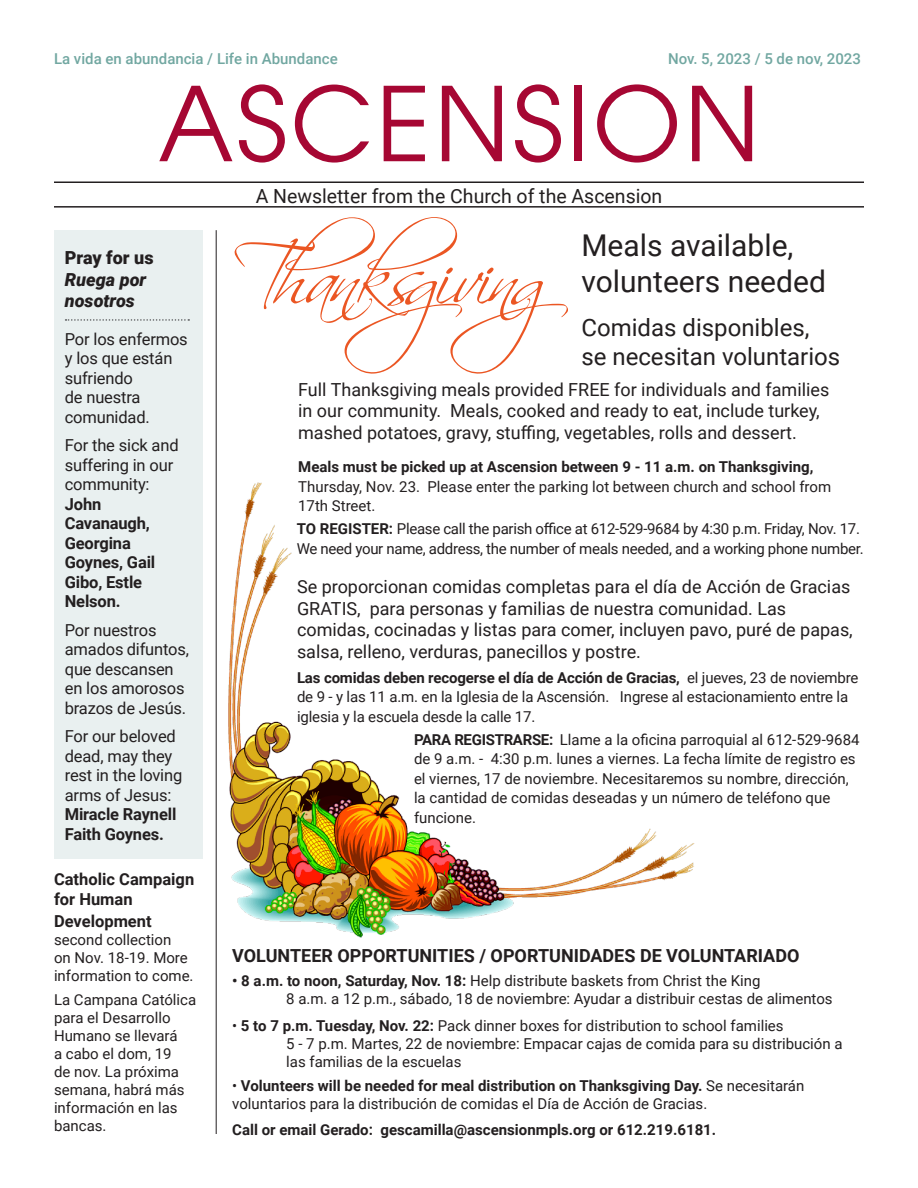
<style>
.page{position:relative;width:918px;height:1188px;background:#fff}
.page>*{position:absolute;margin:0;border:0;box-sizing:border-box;transform-origin:0 0}
.t1{font:102px "ITC Avant Garde Pro";letter-spacing:.03em;color:#a60733}
.t2{font:76.5px "Scriptina";letter-spacing:-.085em;color:#eb5623}
.t3{font:30px/36px "Roboto";color:#231f20}
.t4{font:24px "Roboto";color:#231f20}
.t5{font:19.5px "Roboto";color:#231f20}
.t6{font:18px/21.6px "Roboto";color:#231f20}
.t7{font:700 18px "Roboto";color:#231f20}
.t8{font:italic 900 18px/21.6px "Roboto";color:#231f20}
.t9{font:16.5px/19.5px "Roboto";letter-spacing:-.01em;color:#231f20}
.t10{font:700 16.5px/19.5px "Roboto";letter-spacing:-.01em;color:#231f20}
.t11{font:15px/18px "Roboto";color:#231f20}
.t12{font:15px/19.5px "Roboto";letter-spacing:-.02em;color:#231f20}
.t13{font:700 15px "Roboto";color:#231f20}
.t14{font:500 15px "Roboto";color:#71a7a1}
.s1{font-style:normal}
.s2{font-weight:400}
.s3{font-weight:700}
</style>
<div class="page">
<hr style="left:54px;top:182px;width:810px;height:1px;background:#231f20">
<hr style="left:54px;top:206px;width:810px;height:2px;background:#231f20">
<div style="left:54px;top:230px;width:148px;height:629px;background:#e9f0f0"></div>
<svg style="left:66px;top:319px;width:123px;height:2px"></svg>
<hr style="left:216px;top:230px;width:1px;height:904px;background:#231f20">
<img style="left:202px;top:478px;width:493px;height:463px">
<p class="t14" style="left:54px;top:48px;width:285px">La vida en abundancia / Life in Abundance</p>
<p class="t14" style="left:668px;top:48px;width:194px">Nov. 5, 2023 / 5 de nov, 2023</p>
<p class="t1" style="left:158px;top:61px;width:603px">ASCENSION</p>
<p class="t5" style="left:256px;top:182px;width:408px">A Newsletter from the Church of the Ascension</p>
<p class="t8" style="left:65px;top:246px;width:90px"><span class="s1">Pray for us<br></span>Ruega por nosotros</p>
<p class="t9" style="left:65px;top:329px;width:124px">Por los enfermos y los que están sufriendo<br>de nuestra comunidad.</p>
<p class="t10" style="left:65px;top:435px;width:115px"><span class="s2">For the sick and suffering in our community:<br></span>John<br>Cavanaugh,<br>Georgina<br>Goynes, Gail<br>Gibo, Estle<br>Nelson.</p>
<p class="t9" style="left:65px;top:620px;width:126px">Por nuestros amados difuntos, que descansen en los amorosos brazos de Jesús.</p>
<p class="t9" style="left:65px;top:726px;width:119px">For our beloved dead, may they rest in the loving arms of Jesus:<br><span class="s3">Miracle Raynell<br>Faith Goynes.</span></p>
<p class="t10" style="left:54px;top:869px;width:142px">Catholic Campaign for Human</p>
<p class="t10" style="left:54px;top:911px;width:99px">Development</p>
<p class="t11" style="left:54px;top:930px;width:141px">second collection<br>on Nov. 18-19. More information to come.</p>
<p class="t11" style="left:54px;top:990px;width:144px">La Campana Católica para el Desarrollo<br>Humano se llevará<br>a cabo el dom, 19<br>de nov. La próxima semana, habrá más información en las bancas.</p>
<p class="t2" style="left:232px;top:232px;width:398px">Thanksgiving</p>
<p class="t3" style="left:581px;top:227px;width:246px">Meals available, volunteers needed</p>
<p class="t4" style="left:581px;top:311px;width:230px">Comidas disponibles,</p>
<p class="t4" style="left:581px;top:340px;width:260px">se necesitan voluntarios</p>
<p class="t6" style="left:298px;top:378px;width:533px">Full Thanksgiving meals provided FREE for individuals and families in our community. Meals, cooked and ready to eat, include turkey, mashed potatoes, gravy, stuffing, vegetables, rolls and dessert.</p>
<p class="t11" style="left:298px;top:457px;width:534px;line-height:19.5px"><span class="s3">Meals must be picked up at Ascension between 9 - 11 a.m. on Thanksgiving,<br></span>Thursday, Nov. 23. Please enter the parking lot between church and school from<br>17th Street.</p>
<p class="t12" style="left:297px;top:519px;width:568px"><span class="s3">TO REGISTER:</span> Please call the parish office at 612-529-9684 by 4:30 p.m. Friday, Nov. 17.<br>We need your name, address, the number of meals needed, and a working phone number.</p>
<p class="t6" style="left:297px;top:575px;width:557px">Se proporcionan comidas completas para el día de Acción de Gracias GRATIS, para personas y familias de nuestra comunidad. Las comidas, cocinadas y listas para comer, incluyen pavo, puré de papas, salsa, relleno, verduras, panecillos y postre.</p>
<p class="t11" style="left:297px;top:667px;width:563px;line-height:19.5px"><span class="s3">Las comidas deben recogerse el día de Acción de Gracias,</span> el jueves, 23 de noviembre de 9 - y las 11 a.m. en la Iglesia de la Ascensión. Ingrese al estacionamiento entre la iglesia y la escuela desde la calle 17.</p>
<p class="t11" style="left:414px;top:729px;width:447px;line-height:19.5px"><span class="s3">PARA REGISTRARSE:</span> Llame a la oficina parroquial al 612-529-9684 de 9 a.m. - 4:30 p.m. lunes a viernes. La fecha límite de registro es el viernes, 17 de noviembre. Necesitaremos su nombre, dirección, la cantidad de comidas deseadas y un número de teléfono que funcione.</p>
<p class="t7" style="left:232px;top:943px;width:569px">VOLUNTEER OPPORTUNITIES / OPORTUNIDADES DE VOLUNTARIADO</p>
<p class="t11" style="left:232px;top:971px;width:530px"><span class="s3">• 8 a.m. to noon, Saturday, Nov. 18:</span> Help distribute baskets from Christ the King</p>
<p class="t11" style="left:286px;top:989px;width:548px">8 a.m. a 12 p.m., sábado, 18 de noviembre: Ayudar a distribuir cestas de alimentos</p>
<p class="t11" style="left:232px;top:1016px;width:553px">• <span class="s3">5 to 7 p.m. Tuesday, Nov. 22:</span> Pack dinner boxes for distribution to school families</p>
<p class="t11" style="left:286px;top:1034px;width:558px">5 - 7 p.m. Martes, 22 de noviembre: Empacar cajas de comida para su distribución a las familias de la escuelas</p>
<p class="t11" style="left:232px;top:1076px;width:574px">• <span class="s3">Volunteers will be needed for meal distribution on Thanksgiving Day.</span> Se necesitarán voluntarios para la distribución de comidas el Día de Acción de Gracias.</p>
<p class="t13" style="left:232px;top:1119px;width:486px">Call or email Gerado: gescamilla@ascensionmpls.org or 612.219.6181.</p>
</div>
